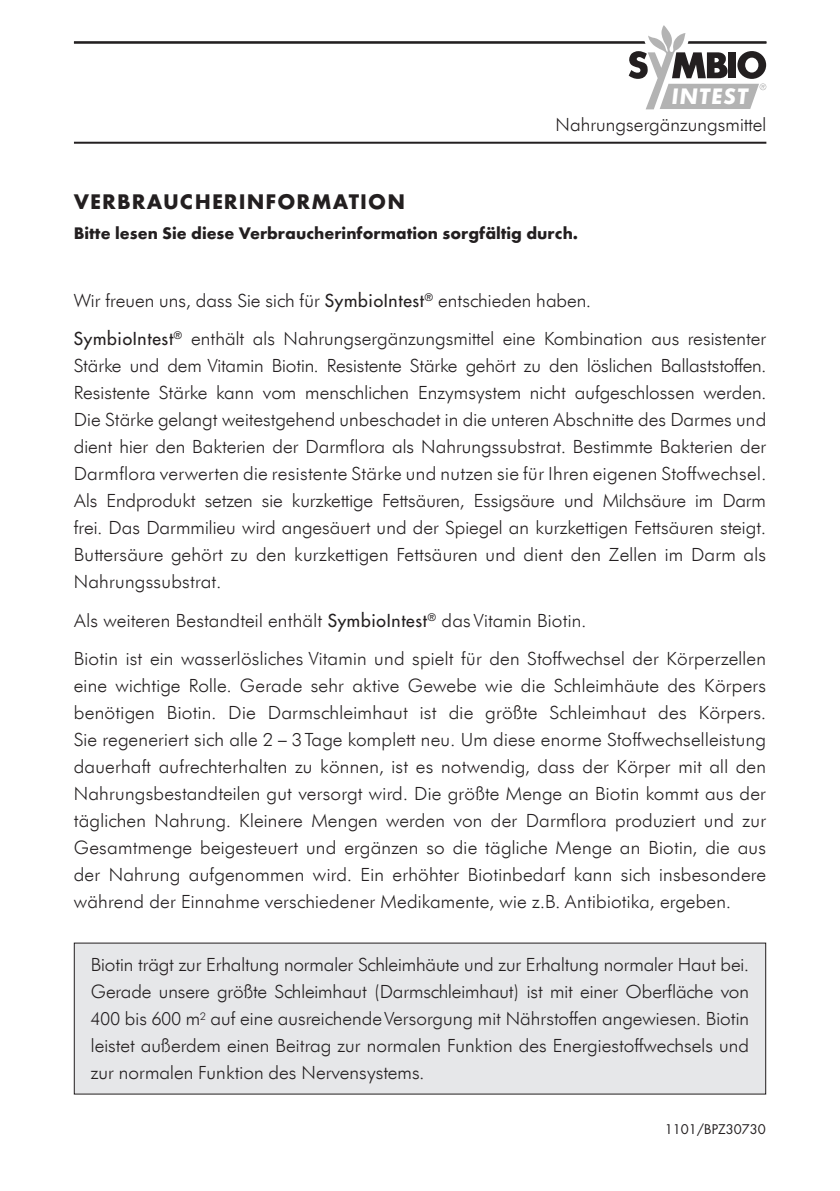
<style>
.page{position:relative;width:840px;height:1191px;background:#fff}
.page>*{position:absolute;margin:0;border:0;box-sizing:border-box;transform-origin:0 0}
.t1{font:italic 700 23.4px "Futura T";letter-spacing:.05em;color:#fff}
.t2{font:700 22px "Futura T";letter-spacing:.05em;color:#231f20}
.t3{font:300 17.4px/27px "Futura LH";color:#231f20;text-align:justify}
.t4{font:700 17.4px "Futura T";color:#231f20}
.t5{font:13px "Futura";color:#231f20}
.s1{font-family:"Futura Std";font-weight:500}
</style>
<div class="page">
<hr style="left:74px;top:142px;width:692px;height:2px;background:#231f20">
<hr style="left:74px;top:41px;width:692px;height:2px;background:#231f20">
<svg style="left:628px;top:25px;width:138px;height:85px"></svg>
<div style="left:74px;top:943px;width:691px;height:151px;background:#e6e7e9"></div>
<h1 class="t1" style="left:671px;top:83px;width:78px">INTEST</h1>
<p class="t3" style="left:555px;top:111px;width:212px">Nahrungsergänzungsmittel</p>
<p class="t2" style="left:74px;top:189px;width:332px">VERBRAUCHERINFORMATION</p>
<p class="t4" style="left:74px;top:223px;width:505px">Bitte lesen Sie diese Verbraucherinformation sorgfältig durch.</p>
<p class="t3" style="left:74px;top:282px;width:693px;line-height:38px">Wir freuen uns, dass Sie sich für <span class="s1">SymbioIntest</span><sup>®</sup> entschieden haben.<br><span class="s1">SymbioIntest</span><sup>®</sup> enthält als Nahrungsergänzungsmittel eine Kombination aus resistenter</p>
<p class="t3" style="left:74px;top:352px;width:693px">Stärke und dem Vitamin Biotin. Resistente Stärke gehört zu den löslichen Ballaststoffen.<br>Resistente Stärke kann vom menschlichen Enzymsystem nicht aufgeschlossen werden.<br>Die Stärke gelangt weitestgehend unbeschadet in die unteren Abschnitte des Darmes und dient hier den Bakterien der Darmflora als Nahrungssubstrat. Bestimmte Bakterien der Darmflora verwerten die resistente Stärke und nutzen sie für Ihren eigenen Stoffwechsel.<br>Als Endprodukt setzen sie kurzkettige Fettsäuren, Essigsäure und Milchsäure im Darm frei. Das Darmmilieu wird angesäuert und der Spiegel an kurzkettigen Fettsäuren steigt.<br>Buttersäure gehört zu den kurzkettigen Fettsäuren und dient den Zellen im Darm als Nahrungssubstrat.</p>
<p class="t3" style="left:74px;top:607px;width:513px">Als weiteren Bestandteil enthält <span class="s1">SymbioIntest</span><sup>®</sup> das Vitamin Biotin.</p>
<p class="t3" style="left:74px;top:645px;width:693px">Biotin ist ein wasserlösliches Vitamin und spielt für den Stoffwechsel der Körperzellen eine wichtige Rolle. Gerade sehr aktive Gewebe wie die Schleimhäute des Körpers benötigen Biotin. Die Darmschleimhaut ist die größte Schleimhaut des Körpers.<br>Sie regeneriert sich alle 2 – 3 Tage komplett neu. Um diese enorme Stoffwechselleistung dauerhaft aufrechterhalten zu können, ist es notwendig, dass der Körper mit all den Nahrungsbestandteilen gut versorgt wird. Die größte Menge an Biotin kommt aus der täglichen Nahrung. Kleinere Mengen werden von der Darmflora produziert und zur Gesamtmenge beigesteuert und ergänzen so die tägliche Menge an Biotin, die aus der Nahrung aufgenommen wird. Ein erhöhter Biotinbedarf kann sich insbesondere während der Einnahme verschiedener Medikamente, wie z.B. Antibiotika, ergeben.</p>
<p class="t3" style="left:91px;top:951px;width:659px">Biotin trägt zur Erhaltung normaler Schleimhäute und zur Erhaltung normaler Haut bei.<br>Gerade unsere größte Schleimhaut (Darmschleimhaut) ist mit einer Oberfläche von 400 bis 600 m<sup>2</sup> auf eine ausreichende Versorgung mit Nährstoffen angewiesen. Biotin leistet außerdem einen Beitrag zur normalen Funktion des Energiestoffwechsels und zur normalen Funktion des Nervensystems.</p>
<p class="t5" style="left:664px;top:1120px;width:103px">1101/BPZ30730</p>
</div>
